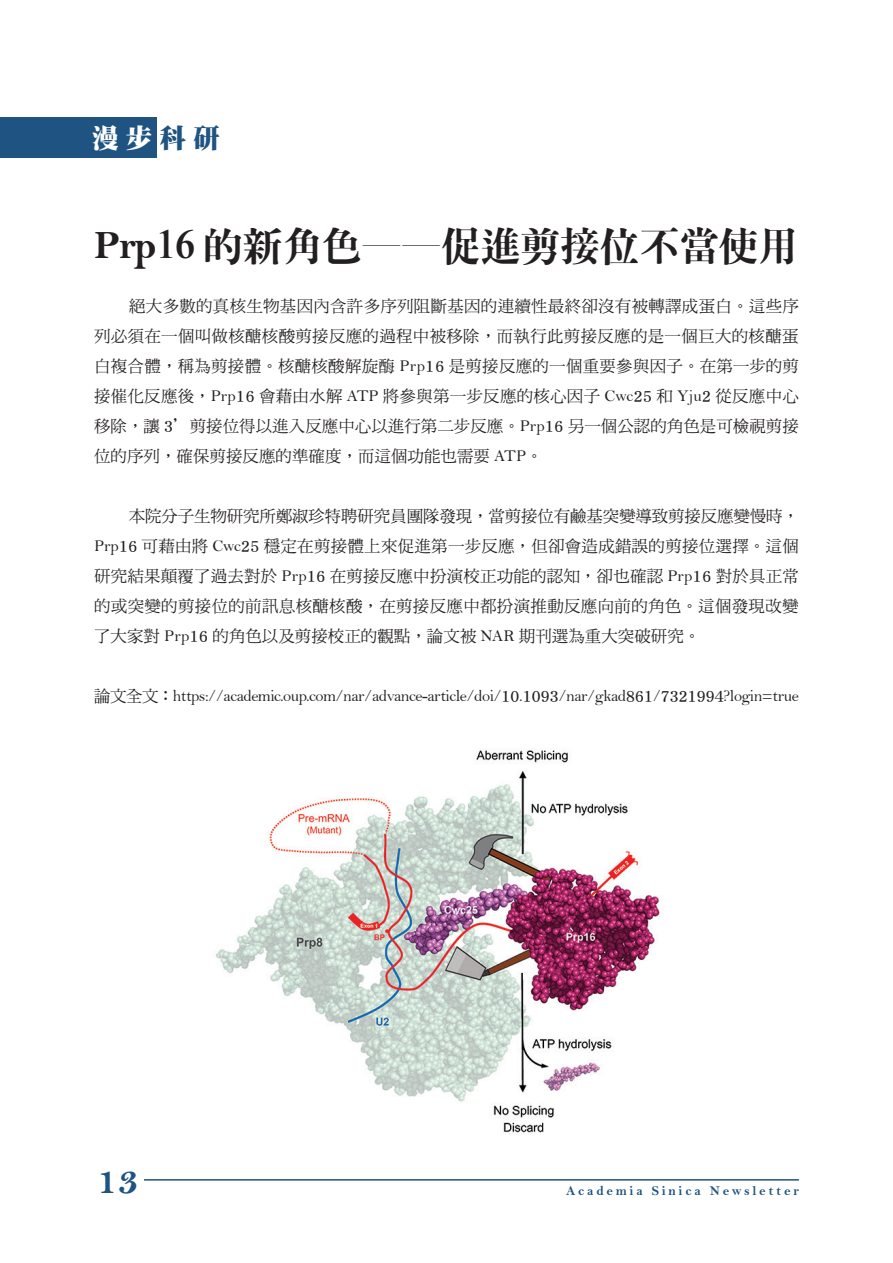
<style>
.page{position:relative;width:893px;height:1263px;background:#fff}
.page>*{position:absolute;margin:0;border:0;box-sizing:border-box;transform-origin:0 0}
.t1{font:40.5px "DF Ming XB WIN BF";letter-spacing:-.02em;color:#231f20}
.t2{font:40.5px "Bell MT Bold";color:#1f5382}
.t3{font:27px "DF Ming W12 WIN BF";color:#fff}
.t4{font:16.5px/30px "DF Ming Md HKP BF";color:#231f20;text-align:justify}
.t5{font:16.5px "Bell";letter-spacing:-.03em;color:#231f20}
.t6{font:13.5px "Bell MT Bold";letter-spacing:.2em;color:#1f5382}
.s1{color:#1f5382}
.s2{font-family:"Bell MT Bold"}
.s3{font-family:"Bell"}
.s4{font-family:"DF Ming Md HKP BF"}
</style>
<div class="page">
<hr style="left:144px;top:1179px;width:655px;height:1px;background:#205381">
<div style="left:0;top:117px;width:156px;height:41px;background:#1f5382"></div>
<img style="left:215px;top:750px;width:445px;height:383px">
<p class="t3" style="left:92px;top:124px;width:130px">漫步<span class="s1">科研</span></p>
<p class="t1" style="left:94px;top:225px;width:706px"><span class="s2">Prp</span>16 的新角色——促進剪接位不當使用</p>
<p class="t4" style="left:94px;top:291px;width:706px;text-indent:35px">絕大多數的真核生物基因內含許多序列阻斷基因的連續性最終卻沒有被轉譯成蛋白。這些序列必須在一個叫做核醣核酸剪接反應的過程中被移除，而執行此剪接反應的是一個巨大的核醣蛋白複合體，稱為剪接體。核醣核酸解旋酶 <span class="s3">Prp</span>16 是剪接反應的一個重要參與因子。在第一步的剪接催化反應後，<span class="s3">Prp</span>16 會藉由水解 <span class="s3">ATP</span> 將參與第一步反應的核心因子 <span class="s3">Cwc</span>25 和 <span class="s3">Yju</span>2 從反應中心移除，讓 3’剪接位得以進入反應中心以進行第二步反應。<span class="s3">Prp</span>16 另一個公認的角色是可檢視剪接位的序列，確保剪接反應的準確度，而這個功能也需要 <span class="s3">ATP</span>。</p>
<p class="t4" style="left:94px;top:501px;width:706px;text-indent:35px">本院分子生物研究所鄭淑珍特聘研究員團隊發現，當剪接位有鹼基突變導致剪接反應變慢時，<span class="s3">Prp</span>16 可藉由將 <span class="s3">Cwc</span>25 穩定在剪接體上來促進第一步反應，但卻會造成錯誤的剪接位選擇。這個研究結果顛覆了過去對於 <span class="s3">Prp</span>16 在剪接反應中扮演校正功能的認知，卻也確認 <span class="s3">Prp</span>16 對於具正常的或突變的剪接位的前訊息核醣核酸，在剪接反應中都扮演推動反應向前的角色。這個發現改變了大家對 <span class="s3">Prp</span>16 的角色以及剪接校正的觀點，論文被 <span class="s3">NAR</span> 期刊選為重大突破研究。</p>
<p class="t5" style="left:94px;top:686px;width:706px"><span class="s4">論文全文：</span>https://academic.oup.com/nar/advance-article/doi/<span class="s4">10</span>.<span class="s4">1093</span>/nar/gkad<span class="s4">861</span>/<span class="s4">7321994</span>?login=true</p>
<h1 class="t2" style="left:96px;top:1155px;width:45px">13</h1>
<p class="t6" style="left:566px;top:1182px;width:234px">Academia Sinica Newsletter</p>
</div>
